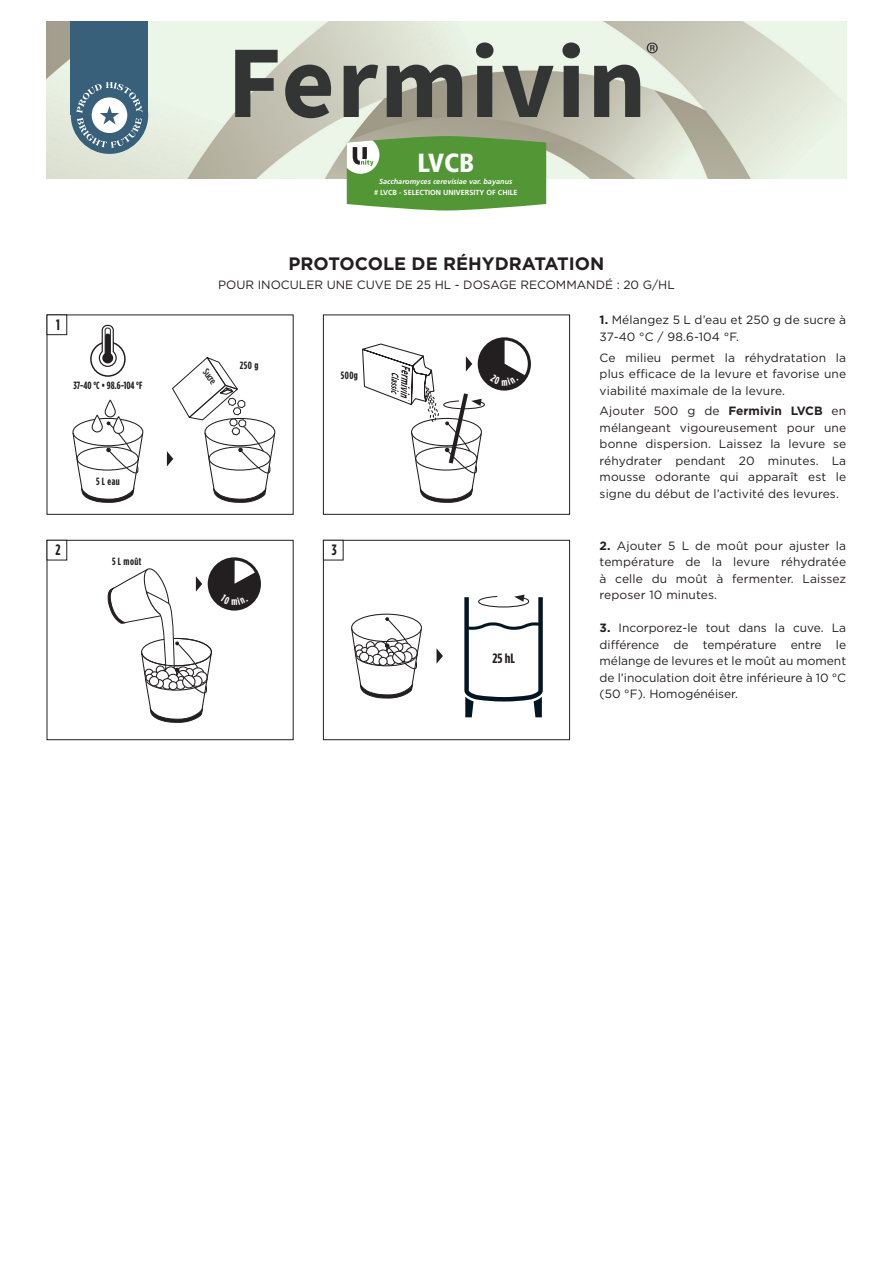
<style>
.page{position:relative;width:893px;height:1263px;background:#fff}
.page>*{position:absolute;margin:0;border:0;box-sizing:border-box;transform-origin:0 0}
.t1{font:900 condensed 26.25px "Frutiger LT Std";color:#fff}
.t2{font:700 18px "Gotham";color:#231f20}
.t3{font:700 15px "Gotham Cond";color:#231f20}
.Texte_courant_Gotham_noir{font:700 13.5px "Gotham Cond";color:#231f20;scale:1.11 1}
.t4{font:12px/16.5px "Gotham";letter-spacing:.01em;color:#231f20;text-align:justify}
.t5{font:700 10.5px "Gotham Cond";letter-spacing:.04em;color:#231f20}
.Texte_courant_Gotham_noir-2{font:500 9.75px "Gotham Cond";color:#231f20;scale:1.11 1}
.t6{font:italic 700 7.35px "Frutiger LT Std";color:#fff}
.t7{font:700 7.35px "Frutiger LT Std";color:#fff}
.s1{font-weight:700}
</style>
<div class="page">
<img style="left:47px;top:21px;width:799px;height:158px">
<div style="left:71px;top:21px;width:77px;height:94px;background:#38607a"></div>
<div style="left:71px;top:77px;width:77px;height:77px;background:#38607a;border-radius:50%"></div>
<svg style="left:76px;top:82px;width:67px;height:66px"></svg>
<svg style="left:235px;top:50px;width:43px;height:67px;background:#747670"></svg>
<svg style="left:285px;top:65px;width:46px;height:53px;background:#666762"></svg>
<svg style="left:344px;top:65px;width:34px;height:52px;background:#7a7d76"></svg>
<svg style="left:387px;top:65px;width:75px;height:52px;background:#5c5d57"></svg>
<svg style="left:476px;top:43px;width:17px;height:74px"></svg>
<svg style="left:502px;top:66px;width:52px;height:51px;background:#727169"></svg>
<svg style="left:562px;top:43px;width:18px;height:74px"></svg>
<svg style="left:594px;top:65px;width:46px;height:52px;background:#5f615c"></svg>
<svg style="left:647px;top:43px;width:11px;height:10px"></svg>
<svg style="left:347px;top:136px;width:199px;height:74px;background:#639e49"></svg>
<div style="left:323px;top:540px;width:247px;height:200px;border:1px solid #231f20"></div>
<div style="left:323px;top:540px;width:20px;height:20px;border:1px solid #231f20"></div>
<svg style="left:437px;top:649px;width:6px;height:14px"></svg>
<svg style="left:464px;top:595px;width:79px;height:122px"></svg>
<div style="left:351px;top:614px;width:71px;height:28px;border:1px solid #231f20;border-radius:50%"></div>
<svg style="left:351px;top:617px;width:71px;height:82px"></svg>
<div style="left:47px;top:540px;width:246px;height:200px;border:1px solid #231f20"></div>
<div style="left:47px;top:540px;width:20px;height:20px;border:1px solid #231f20"></div>
<div style="left:323px;top:315px;width:247px;height:199px;border:1px solid #231f20"></div>
<div style="left:90px;top:341px;width:36px;height:36px;border:2px solid #231f20;border-radius:50%"></div>
<svg style="left:98px;top:324px;width:19px;height:43px"></svg>
<div style="left:47px;top:315px;width:20px;height:20px;border:1px solid #231f20"></div>
<svg style="left:72px;top:399px;width:72px;height:104px"></svg>
<svg style="left:167px;top:357px;width:109px;height:146px"></svg>
<svg style="left:108px;top:557px;width:153px;height:166px"></svg>
<svg style="left:362px;top:337px;width:169px;height:166px"></svg>
<p class="t3" style="left:56px;top:316px;width:5px">1</p>
<p class="t5" style="left:73px;top:380px;width:71px">37-40 °C • 98.6-104 °F</p>
<p class="t3" style="left:55px;top:541px;width:6px">2</p>
<p class="t5" style="left:96px;top:476px;width:25px">5 L eau</p>
<p class="t5" style="left:112px;top:555px;width:31px">5 L moût</p>
<p class="t1" style="left:417px;top:147px;width:58px">LVCB</p>
<p class="t6" style="left:379px;top:177px;width:135px">Saccharomyces cerevisiae var. bayanus</p>
<p class="t7" style="left:374px;top:188px;width:145px"># LVCB - SELECTION UNIVERSITY OF CHILE</p>
<p class="t2" style="left:289px;top:251px;width:317px">PROTOCOLE DE RÉHYDRATATION</p>
<p class="t4" style="left:218px;top:276px;width:458px">POUR INOCULER UNE CUVE DE 25 HL - DOSAGE RECOMMANDÉ : 20 G/HL</p>
<p class="Texte_courant_Gotham_noir-2" style="left:210px;top:367px;width:16px;rotate:55deg">Sucre</p>
<p class="t5" style="left:240px;top:359px;width:20px">250 g</p>
<p class="t5" style="left:341px;top:369px;width:19px">500g</p>
<p class="t3" style="left:332px;top:541px;width:6px">3</p>
<p class="Texte_courant_Gotham_noir" style="left:492px;top:650px;width:22px">25 hL</p>
<p class="t4" style="left:600px;top:311px;width:248px"><span class="s1">1.</span> Mélangez 5 L d’eau et 250 g de sucre à<br>37-40 °C / 98.6-104 °F.</p>
<p class="t4" style="left:600px;top:349px;width:248px">Ce milieu permet la réhydratation la plus efficace de la levure et favorise une viabilité maximale de la levure.</p>
<p class="t4" style="left:600px;top:402px;width:248px">Ajouter 500 g de <span class="s1">Fermivin LVCB</span> en mélangeant vigoureusement pour une bonne dispersion. Laissez la levure se réhydrater pendant 20 minutes. La mousse odorante qui apparaît est le signe du début de l’activité des levures.</p>
<p class="t4" style="left:600px;top:537px;width:248px"><span class="s1">2.</span> Ajouter 5 L de moût pour ajuster la température de la levure réhydratée à celle du moût à fermenter. Laissez reposer 10 minutes.</p>
<p class="t4" style="left:600px;top:619px;width:248px"><span class="s1">3.</span> Incorporez-le tout dans la cuve. La différence de température entre le mélange de levures et le moût au moment de l’inoculation doit être inférieure à 10 °C (50 °F). Homogénéiser.</p>
</div>
